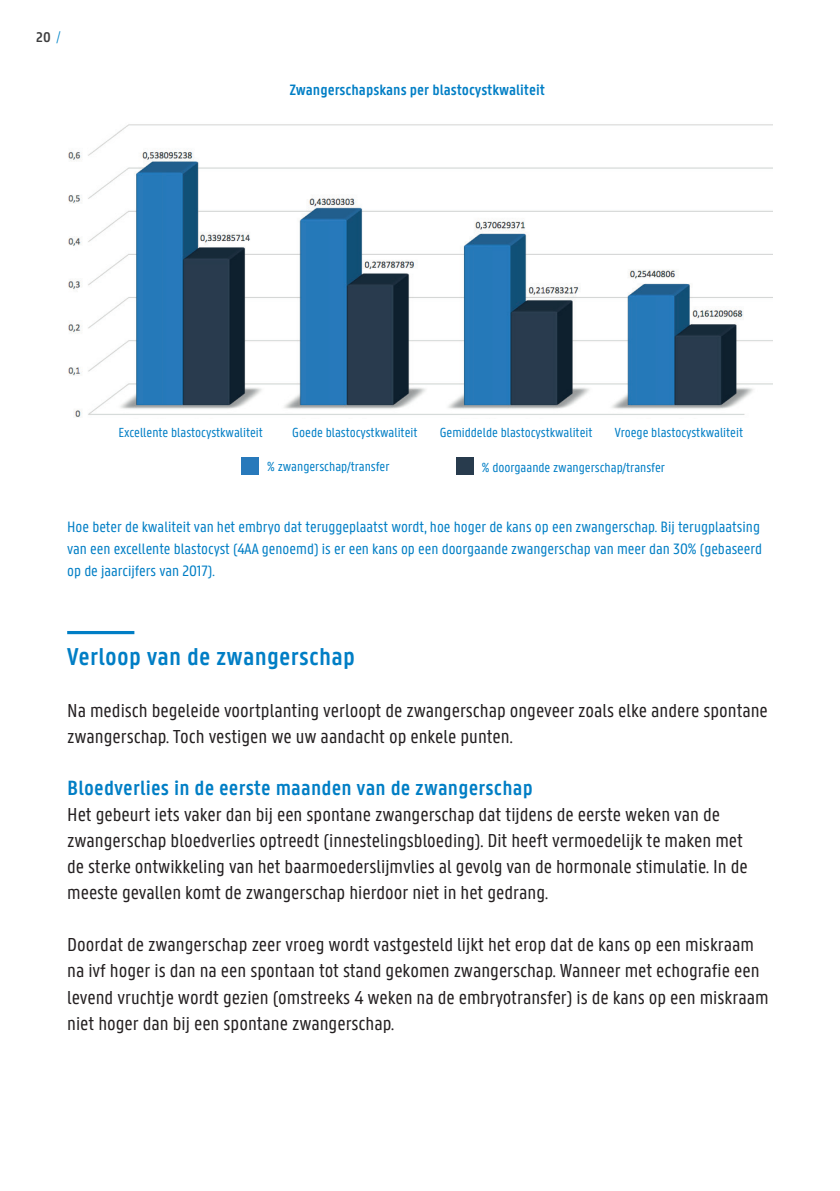
<style>
.page{position:relative;width:840px;height:1191px;background:#fff}
.page>*{position:absolute;margin:0;border:0;box-sizing:border-box;transform-origin:0 0}
.t1{font:600 26px "U Gent Panno Text";letter-spacing:.01em;color:#007ec5}
.t2{font:600 22px "U Gent Panno Text";letter-spacing:.01em;color:#007ec5}
.t3{font:20px/26px "U Gent Panno Text";color:#231f20}
.t4{font:16px/22px "U Gent Panno Text";color:#007ec5}
.t5{font:600 16px "U Gent Panno Text";color:#007ec5}
.t6{font:600 15px "U Gent Panno Text";color:#3e3e3f}
.t7{font:14px "U Gent Panno Text";color:#007ec5}
.s1{font-weight:300;color:#0085c9}
</style>
<div class="page">
<hr style="left:67px;top:631px;width:67px;height:3px;background:#007ec5">
<img style="left:68px;top:124px;width:704px;height:293px">
<img style="left:241px;top:458px;width:17px;height:17px">
<img style="left:456px;top:458px;width:17px;height:17px">
<p class="t6" style="left:36px;top:28px;width:26px">20 <span class="s1">/</span></p>
<p class="t5" style="left:289px;top:80px;width:257px">Zwangerschapskans per blastocystkwaliteit</p>
<p class="t7" style="left:118px;top:424px;width:146px">Excellente blastocystkwaliteit</p>
<p class="t7" style="left:292px;top:424px;width:127px">Goede blastocystkwaliteit</p>
<p class="t7" style="left:439px;top:424px;width:154px">Gemiddelde blastocystkwaliteit</p>
<p class="t7" style="left:614px;top:424px;width:130px">Vroege blastocystkwaliteit</p>
<p class="t7" style="left:267px;top:458px;width:124px">% zwangerschap/transfer</p>
<p class="t7" style="left:481px;top:459px;width:184px">% doorgaande zwangerschap/transfer</p>
<p class="t4" style="left:67px;top:515px;width:696px">Hoe beter de kwaliteit van het embryo dat teruggeplaatst wordt, hoe hoger de kans op een zwangerschap. Bij terugplaatsing van een excellente blastocyst (4AA genoemd) is er een kans op een doorgaande zwangerschap van meer dan 30% (gebaseerd op de jaarcijfers van 2017).</p>
<h1 class="t1" style="left:67px;top:641px;width:289px">Verloop van de zwangerschap</h1>
<p class="t3" style="left:67px;top:697px;width:701px">Na medisch begeleide voortplanting verloopt de zwangerschap ongeveer zoals elke andere spontane zwangerschap. Toch vestigen we uw aandacht op enkele punten.</p>
<p class="t2" style="left:67px;top:775px;width:467px">Bloedverlies in de eerste maanden van de zwangerschap</p>
<p class="t3" style="left:67px;top:801px;width:681px">Het gebeurt iets vaker dan bij een spontane zwangerschap dat tijdens de eerste weken van de zwangerschap bloedverlies optreedt (innestelingsbloeding). Dit heeft vermoedelijk te maken met de sterke ontwikkeling van het baarmoederslijmvlies al gevolg van de hormonale stimulatie. In de meeste gevallen komt de zwangerschap hierdoor niet in het gedrang.</p>
<p class="t3" style="left:67px;top:931px;width:702px">Doordat de zwangerschap zeer vroeg wordt vastgesteld lijkt het erop dat de kans op een miskraam na ivf hoger is dan na een spontaan tot stand gekomen zwangerschap. Wanneer met echografie een levend vruchtje wordt gezien (omstreeks 4 weken na de embryotransfer) is de kans op een miskraam niet hoger dan bij een spontane zwangerschap.</p>
</div>
